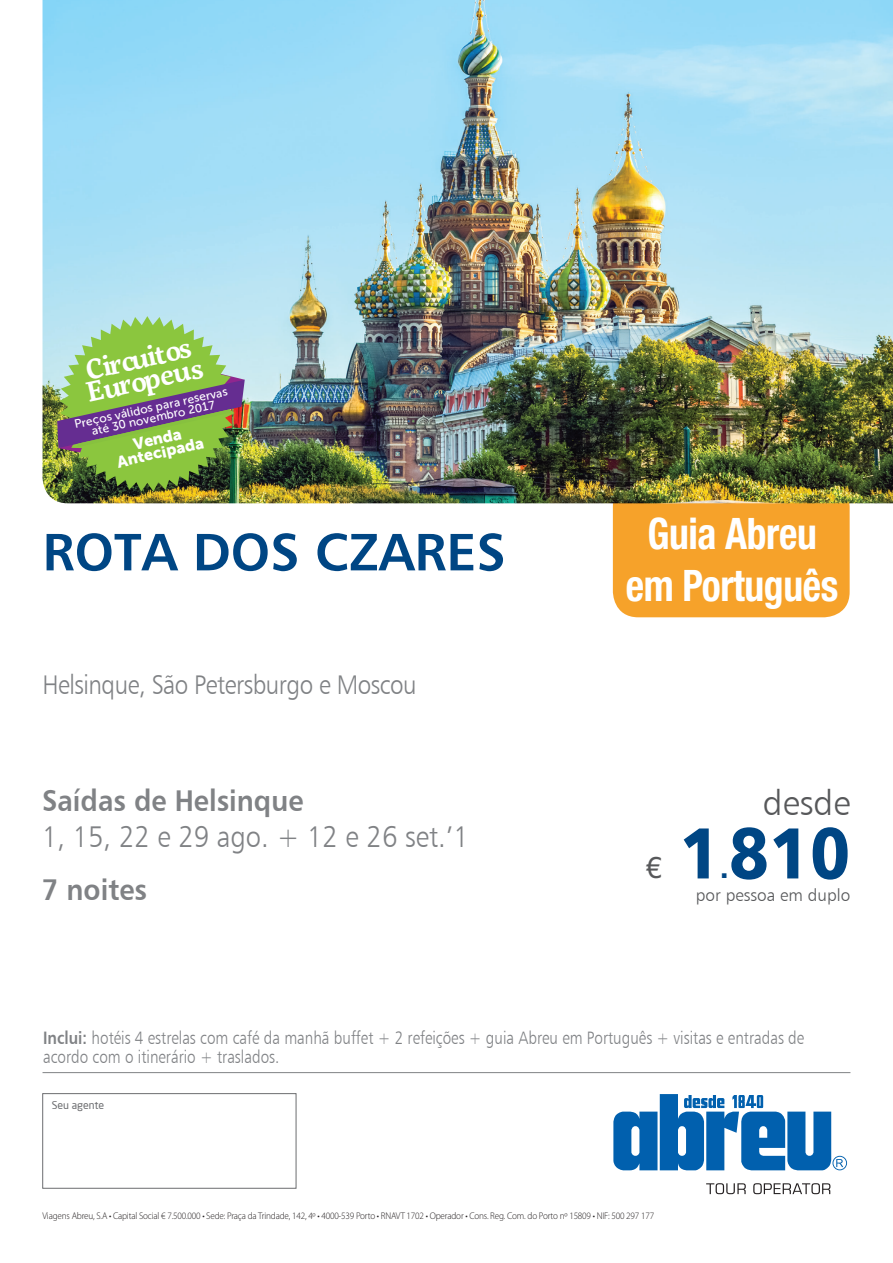
<style>
.page{position:relative;width:893px;height:1263px;background:#fff}
.page>*{position:absolute;margin:0;border:0;box-sizing:border-box;transform-origin:0 0}
.t1{font:72px "Humanist 777 BT Black B";color:#004684;scale:.91 1}
.t2{font:52.5px "Humanist 777 BT Bold B";color:#004684}
.t3{font:700 condensed 43.5px/52.2px "Helvetica Neue";letter-spacing:-.01em;color:#fff;text-align:center;scale:.91 1}
.t4{font:34.95px "Humanist 777 BT Light B";color:#57585a}
.t5{font:30px "Humanist 777 BT Light B";color:#808285;scale:.91 1}
.t6{font:30px "Humanist 777 BT Bold B";color:#808285;scale:.91 1}
.t7{font:30px "Helvetica Neue";color:#57585a}
.t8{font:30px "Humanist 777 BT Black B";color:#004684;scale:.91 1}
.t9{font:600 27.9px/22.4px "Servus Slab";color:#fff}
.t10{font:27px "Humanist 777 BT Light B";letter-spacing:-.02em;color:#808285;scale:.9 1}
.t11{font:18px/19.5px "Humanist 777 BT Light B";color:#808285;scale:.85 1}
.t12{font:17.1px "Humanist 777 BT Light B";color:#57585a}
.t13{font:16.05px/14px "Museo Sans 900";color:#fff;text-align:center}
.t14{font:11.85px/10.5px "Museo Sans 500";color:#fff;text-align:center}
.t15{font:10.5px "Neo Sans";color:#6c6d70}
.t16{font:300 9.75px "Myriad Pro";letter-spacing:-.015em;color:#231f20;scale:.94 1}
.s1{font-family:"Humanist 777 BT Bold B"}
</style>
<div class="page">
<hr style="left:43px;top:1072px;width:807px;height:1px;background:#808285">
<div style="left:613px;top:481px;width:237px;height:136px;background:#f6a22a;border-radius:26px"></div>
<img style="left:43px;top:0;width:850px;height:503px">
<svg style="left:57px;top:316px;width:188px;height:175px;background:#83a264"></svg>
<div style="left:43px;top:1093px;width:253px;height:95px;border:1px solid #6c6d70"></div>
<svg style="left:706px;top:1183px;width:124px;height:11px"></svg>
<svg style="left:613px;top:1094px;width:234px;height:76px"></svg>
<h3 class="t9" style="left:80px;top:359px;width:120px;rotate:-12deg">Circuitos<br>Europeus</h3>
<p class="t14" style="left:74px;top:419px;width:158px;rotate:-12deg">Preços válidos para reservas até 30 novembro 2017</p>
<h3 class="t13" style="left:112px;top:442px;width:90px;rotate:-13deg">Venda<br>Antecipada</h3>
<h2 class="t2" style="left:43px;top:519px;width:465px">ROTA DOS CZARES</h2>
<h3 class="t10" style="left:42px;top:668px;width:418px">Helsinque, São Petersburgo e Moscou</h3>
<h3 class="t6" style="left:42px;top:782px;width:289px">Saídas de Helsinque</h3>
<h3 class="t5" style="left:42px;top:818px;width:471px">1, 15, 22 e 29 ago. + 12 e 26 set.’1</h3>
<h3 class="t6" style="left:42px;top:871px;width:117px">7 noites</h3>
<h3 class="t3" style="left:626px;top:506px;width:235px">Guia Abreu em Português</h3>
<h3 class="t7" style="left:645px;top:850px;width:18px">€</h3>
<h3 class="t4" style="left:763px;top:782px;width:89px">desde</h3>
<h1 class="t1" style="left:680px;top:807px;width:189px">1810</h1>
<h3 class="t8" style="left:720px;top:849px;width:11px">.</h3>
<h3 class="t12" style="left:696px;top:884px;width:156px">por pessoa em duplo</h3>
<h3 class="t11" style="left:43px;top:1028px;width:897px"><span class="s1">Inclui:</span> hotéis 4 estrelas com café da manhã buffet + 2 refeições + guia Abreu em Português + visitas e entradas de acordo com o itinerário + traslados.</h3>
<p class="t15" style="left:52px;top:1099px;width:54px">Seu agente</p>
<p class="t16" style="left:43px;top:1211px;width:652px">Viagens Abreu, S.A • Capital Social € 7.500.000 • Sede: Praça da Trindade, 142, 4º • 4000-539 Porto • RNAVT 1702 • Operador • Cons. Reg. Com. do Porto nº 15809 • NIF: 500 297 177</p>
</div>
